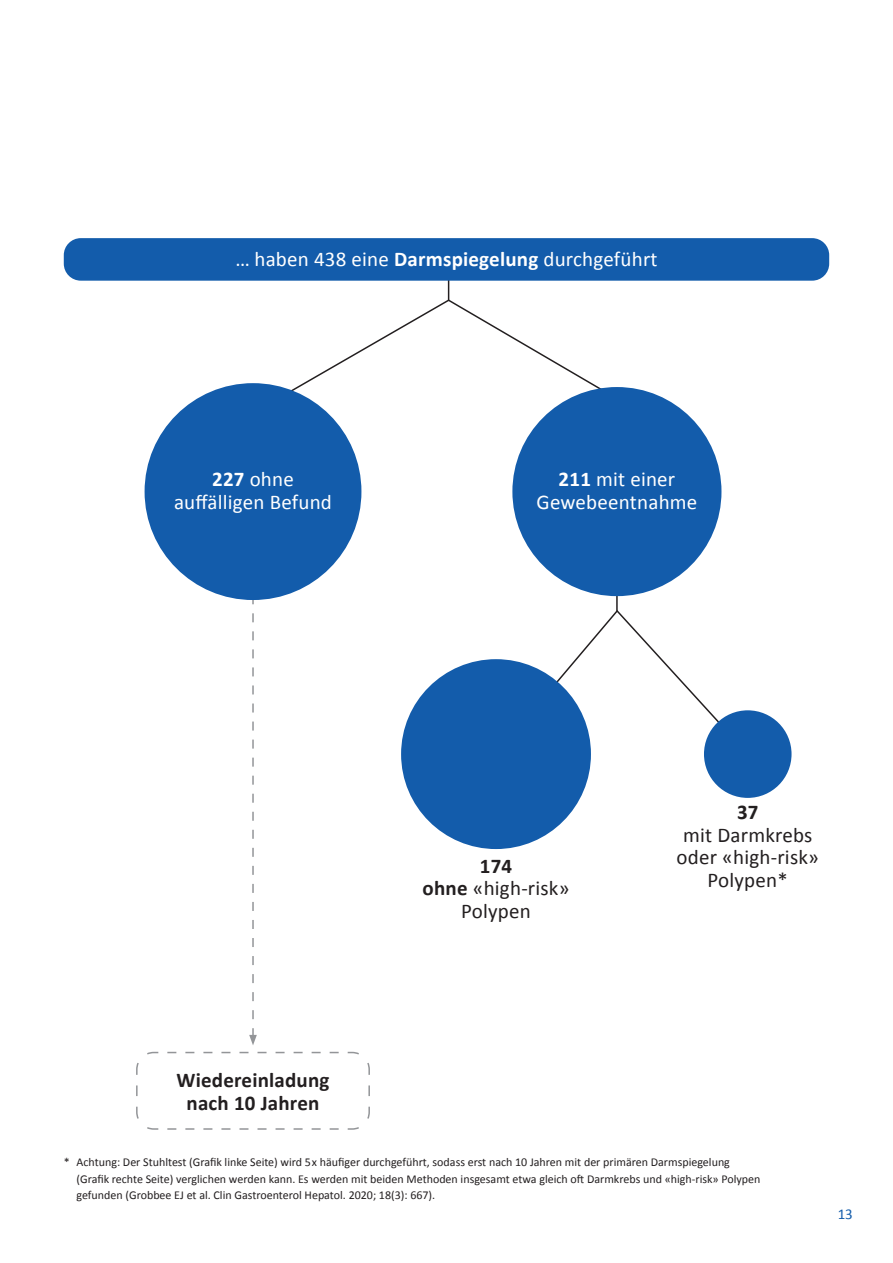
<style>
.page{position:relative;width:893px;height:1263px;background:#fff}
.page>*{position:absolute;margin:0;border:0;box-sizing:border-box;transform-origin:0 0}
.t1{font:21px/22.5px "Calibri";letter-spacing:.01em;color:#fff;text-align:center}
.t2{font:21px/22.5px "Calibri";letter-spacing:.01em;color:#231f20;text-align:center}
.t3{font:700 21px/22.5px "Calibri";letter-spacing:.01em;color:#231f20;text-align:center}
.t4{font:15px "Calibri";color:#135cab}
.t5{font:12px/16.5px "Calibri";color:#231f20}
.s1{font-weight:700}
</style>
<div class="page">
<svg style="left:249px;top:600px;width:8px;height:445px"></svg>
<svg style="left:136px;top:1051px;width:234px;height:79px"></svg>
<svg style="left:280px;top:298px;width:326px;height:104px"></svg>
<hr style="left:448px;top:242px;width:1px;height:58px;background:#231f20">
<div style="left:64px;top:238px;width:765px;height:43px;background:#135cab;border-radius:17px"></div>
<svg style="left:506px;top:611px;width:235px;height:136px"></svg>
<hr style="left:616px;top:591px;width:2px;height:20px;background:#231f20">
<div style="left:401px;top:659px;width:190px;height:190px;background:#135cab;border-radius:50%"></div>
<div style="left:145px;top:383px;width:216px;height:217px;background:#135cab;border-radius:50%"></div>
<div style="left:512px;top:387px;width:209px;height:209px;background:#135cab;border-radius:50%"></div>
<div style="left:704px;top:710px;width:87px;height:88px;background:#135cab;border-radius:50%"></div>
<h1 class="t1" style="left:235px;top:248px;width:424px">… haben 438 eine <span class="s1">Darmspiegelung</span> durchgeführt</h1>
<h1 class="t1" style="left:174px;top:468px;width:159px"><span class="s1">227</span> ohne auffälligen Befund</h1>
<h1 class="t1" style="left:537px;top:468px;width:162px"><span class="s1">211</span> mit einer<br>Gewebeentnahme</h1>
<h1 class="t2" style="left:423px;top:854px;width:148px"><span class="s1">174<br>ohne</span> «high-risk»<br>Polypen</h1>
<h1 class="t3" style="left:737px;top:801px;width:23px">37</h1>
<h1 class="t2" style="left:677px;top:824px;width:144px">mit Darmkrebs oder «high-risk»<br>Polypen*</h1>
<h1 class="t3" style="left:176px;top:1069px;width:155px">Wiedereinladung nach 10 Jahren</h1>
<p class="t5" style="left:77px;top:1154px;width:685px;text-indent:-13px">* Achtung: Der Stuhltest (Grafik linke Seite) wird 5x häufiger durchgeführt, sodass erst nach 10 Jahren mit der primären Darmspiegelung (Grafik rechte Seite) verglichen werden kann. Es werden mit beiden Methoden insgesamt etwa gleich oft Darmkrebs und «high-risk» Polypen gefunden (Grobbee EJ et al. Clin Gastroenterol Hepatol. 2020; 18(3): 667).</p>
<p class="t4" style="left:838px;top:1204px;width:17px">13</p>
</div>
